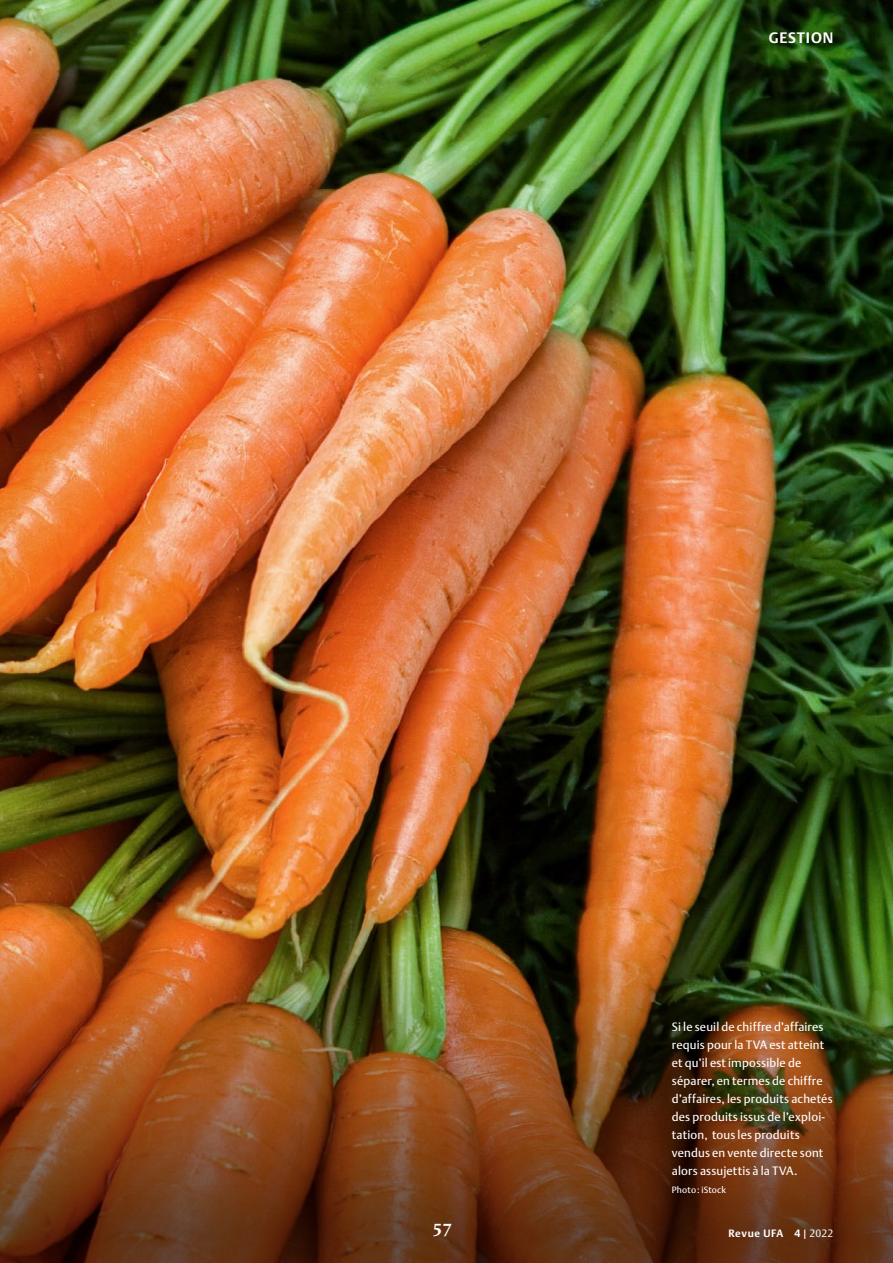
<style>
.page{position:relative;width:893px;height:1263px;background:#fff}
.page>*{position:absolute;margin:0;border:0;box-sizing:border-box;transform-origin:0 0}
.t1{font:700 18px "DTL Albertina TOT";color:#fff}
.t2{font:700 15px "DTL Argo TOT";letter-spacing:.06em;color:#fff}
.t3{font:12px/18px "DTL Argo TOT";letter-spacing:.01em;color:#fff}
.t4{font:700 10.5px "DTL Argo TOT";letter-spacing:.055em;color:#fff}
.t5{font:9px "DTL Argo TOT";letter-spacing:.02em;color:#fff}
.s1{font-weight:400}
.s2{font-weight:300}
</style>
<div class="page">
<img style="left:0;top:0;width:893px;height:905px">
<img style="left:0;top:905px;width:893px;height:358px">
<p class="t2" style="left:769px;top:29px;width:66px">GESTION</p>
<p class="t3" style="left:672px;top:1018px;width:162px">Si le seuil de chiffre d’affaires requis pour la TVA est atteint et qu’il est impossible de séparer, en termes de chiffre d’affaires, les produits achetés des produits issus de l’exploi&shy;tation, tous les produits vendus en vente directe sont alors assujettis à la TVA.</p>
<p class="t5" style="left:672px;top:1184px;width:56px">Photo: iStock</p>
<h1 class="t1" style="left:432px;top:1218px;width:22px">57</h1>
<p class="t4" style="left:728px;top:1227px;width:106px">Revue UFA 4 <span class="s1">|</span> <span class="s2">2022</span></p>
</div>
